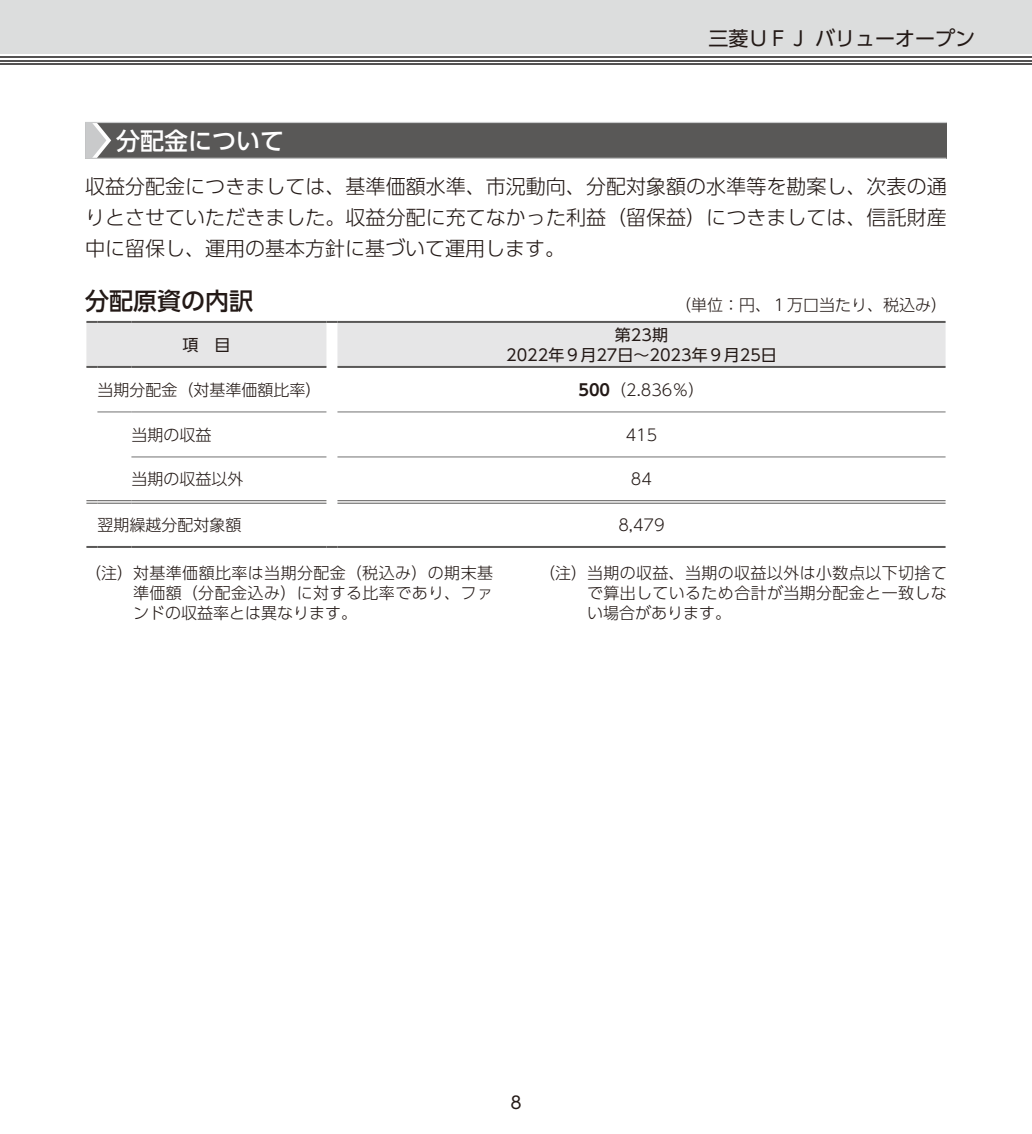
<style>
.page{position:relative;width:1032px;height:1134px;background:#fff}
.page>*{position:absolute;margin:0;border:0;box-sizing:border-box;transform-origin:0 0}
.t1{font:500 24px "UD Shin Go Pro";color:#fff}
.t2{font:500 24px "UD Shin Go Pro";color:#231916}
.t3{font:300 20px/31px "UD Shin Go Pro";color:#231916;text-align:justify}
.t4{font:20px "UD Shin Go Pro";color:#231916}
.t5{font:17px "UD Shin Go Pro";color:#231916}
.t6{font:300 16px/20px "UD Shin Go Pro";color:#231916;text-align:justify}
.t7{font:16px/20px "UD Shin Go Pro";color:#231916;text-align:center}
.s1{font-family:"UD Shin Go Pro De";font-weight:700}
</style>
<div class="page">
<div style="left:0;top:0;width:1032px;height:54px;background:#dcdddd"></div>
<hr style="left:0;top:63px;width:1032px;height:2px;background:#545252">
<hr style="left:0;top:60px;width:1032px;height:1px;background:#545252">
<hr style="left:0;top:56px;width:1032px;height:2px;background:#545252">
<div style="left:85px;top:122px;width:862px;height:36px;background:#595857"></div>
<hr style="left:85px;top:158px;width:861px;height:1px;background:#c9cacb">
<hr style="left:85px;top:122px;width:862px;height:1px;background:#c9cacb">
<svg style="left:85px;top:123px;width:26px;height:35px"></svg>
<hr style="left:337px;top:412px;width:608px;height:1px;background:#727272">
<hr style="left:337px;top:457px;width:608px;height:1px;background:#727272">
<hr style="left:131px;top:412px;width:195px;height:1px;background:#727272">
<hr style="left:131px;top:457px;width:195px;height:1px;background:#727272">
<hr style="left:97px;top:412px;width:34px;height:1px;background:#727272">
<svg style="left:86px;top:321px;width:859px;height:47px;background:#e0dfe0"></svg>
<hr style="left:97px;top:366px;width:34px;height:2px;background:#595857">
<hr style="left:131px;top:366px;width:195px;height:2px;background:#595857">
<hr style="left:337px;top:366px;width:608px;height:2px;background:#595857">
<svg style="left:86px;top:546px;width:11px;height:2px"></svg>
<hr style="left:97px;top:546px;width:34px;height:2px;background:#595857">
<hr style="left:131px;top:546px;width:195px;height:2px;background:#595857">
<svg style="left:326px;top:546px;width:11px;height:2px"></svg>
<hr style="left:337px;top:546px;width:608px;height:2px;background:#595857">
<svg style="left:86px;top:500px;width:11px;height:4px"></svg>
<hr style="left:97px;top:500px;width:34px;height:1px;background:#595857">
<hr style="left:97px;top:503px;width:34px;height:1px;background:#595857">
<hr style="left:131px;top:500px;width:195px;height:1px;background:#595857">
<hr style="left:131px;top:503px;width:195px;height:1px;background:#595857">
<hr style="left:337px;top:500px;width:608px;height:1px;background:#595857">
<hr style="left:337px;top:503px;width:608px;height:1px;background:#595857">
<p class="t4" style="left:708px;top:22px;width:268px">三菱ＵＦＪ バリューオープン</p>
<h1 class="t1" style="left:116px;top:121px;width:170px">分配金について</h1>
<p class="t3" style="left:85px;top:170px;width:863px">収益分配金につきましては、基準価額水準、市況動向、分配対象額の水準等を勘案し、次表の通りとさせていただきました。収益分配に充てなかった利益（留保益）につきましては、信託財産中に留保し、運用の基本方針に基づいて運用します。</p>
<h1 class="t2" style="left:85px;top:281px;width:170px">分配原資の内訳</h1>
<p class="t6" style="left:675px;top:294px;width:273px">（単位：円、１万口当たり、税込み）</p>
<p class="t7" style="left:182px;top:334px;width:49px">項　目</p>
<p class="t7" style="left:506px;top:324px;width:272px">第23期<br>2022年９月27日～2023年９月25日</p>
<p class="t6" style="left:97px;top:379px;width:225px">当期分配金（対基準価額比率）</p>
<p class="t6" style="left:578px;top:379px;width:128px"><span class="s1">500</span>（2.836％）</p>
<p class="t6" style="left:131px;top:424px;width:81px">当期の収益</p>
<p class="t6" style="left:626px;top:424px;width:33px">415</p>
<p class="t6" style="left:131px;top:468px;width:113px">当期の収益以外</p>
<p class="t6" style="left:631px;top:468px;width:23px">84</p>
<p class="t6" style="left:97px;top:514px;width:145px">翌期繰越分配対象額</p>
<p class="t6" style="left:618px;top:514px;width:48px">8,479</p>
<p class="t6" style="left:133px;top:562px;width:361px;text-indent:-48px">（注）対基準価額比率は当期分配金（税込み）の期末基準価額（分配金込み）に対する比率であり、ファンドの収益率とは異なります。</p>
<p class="t6" style="left:587px;top:562px;width:361px;text-indent:-48px">（注）当期の収益、当期の収益以外は小数点以下切捨てで算出しているため合計が当期分配金と一致しない場合があります。</p>
<p class="t5" style="left:510px;top:1089px;width:13px">8</p>
</div>
